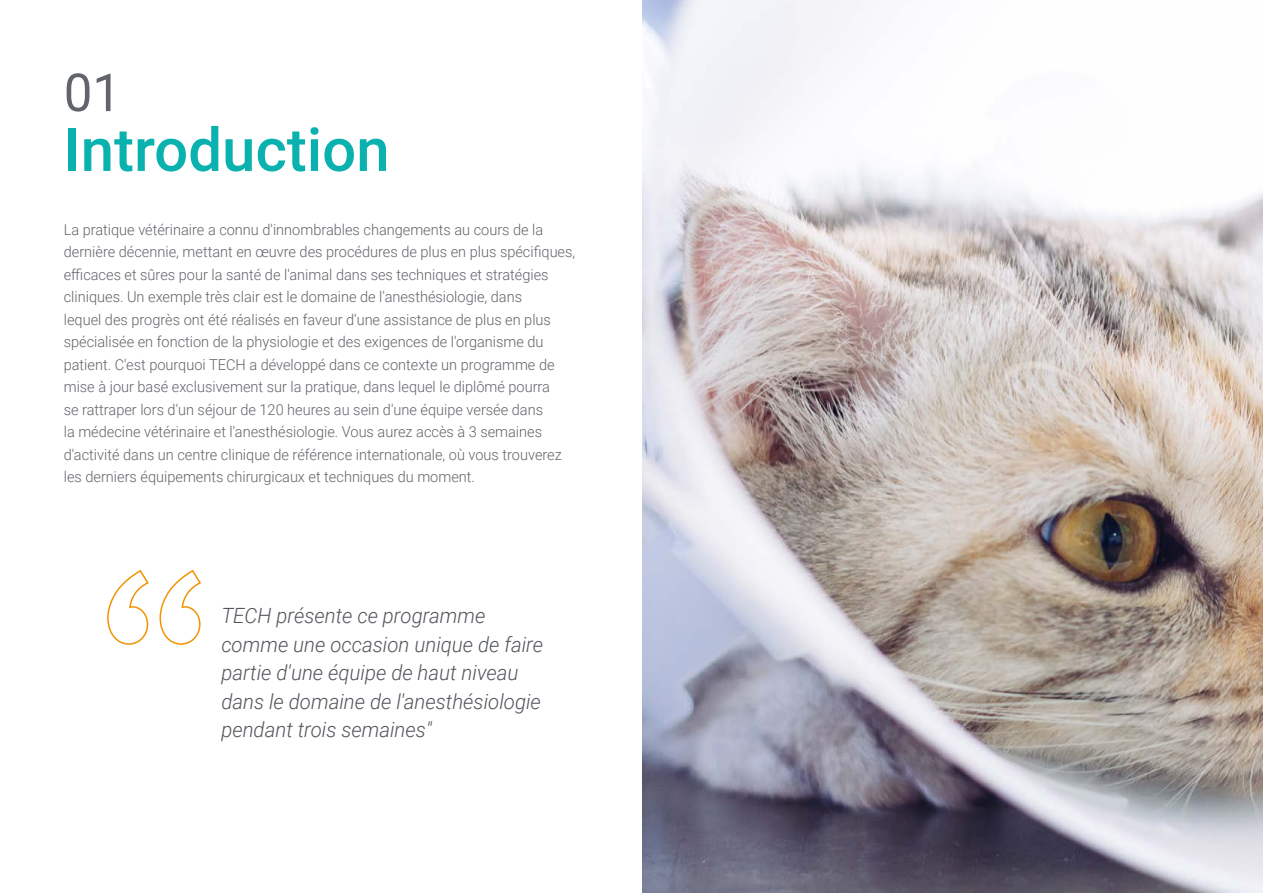
<style>
.page{position:relative;width:1263px;height:893px;background:#fff}
.page>*{position:absolute;margin:0;border:0;box-sizing:border-box;transform-origin:0 0}
.t1{font:500 60px "Roboto";color:#09b2af}
.t2{font:52.5px "Roboto";color:#61646a}
.t3{font:italic 300 21px/28.5px "Roboto";color:#52555b}
.t4{font:300 15px/22.5px "Roboto";color:#61646a}
</style>
<div class="page">
<svg style="left:107px;top:570px;width:94px;height:75px"></svg>
<img style="left:642px;top:0;width:621px;height:893px">
<h2 class="t2" style="left:64px;top:56px;width:59px">01</h2>
<h1 class="t1" style="left:64px;top:108px;width:327px">Introduction</h1>
<p class="t4" style="left:64px;top:217px;width:513px">La pratique vétérinaire a connu d'innombrables changements au cours de la dernière décennie, mettant en œuvre des procédures de plus en plus spécifiques, efficaces et sûres pour la santé de l'animal dans ses techniques et stratégies cliniques. Un exemple très clair est le domaine de l'anesthésiologie, dans<br>lequel des progrès ont été réalisés en faveur d'une assistance de plus en plus spécialisée en fonction de la physiologie et des exigences de l'organisme du patient. C'est pourquoi TECH a développé dans ce contexte un programme de mise à jour basé exclusivement sur la pratique, dans lequel le diplômé pourra<br>se rattraper lors d'un séjour de 120 heures au sein d'une équipe versée dans<br>la médecine vétérinaire et l'anesthésiologie. Vous aurez accès à 3 semaines d'activité dans un centre clinique de référence internationale, où vous trouverez les derniers équipements chirurgicaux et techniques du moment.</p>
<h3 class="t3" style="left:221px;top:601px;width:323px">TECH présente ce programme comme une occasion unique de faire partie d'une équipe de haut niveau dans le domaine de l'anesthésiologie pendant trois semaines"</h3>
</div>
